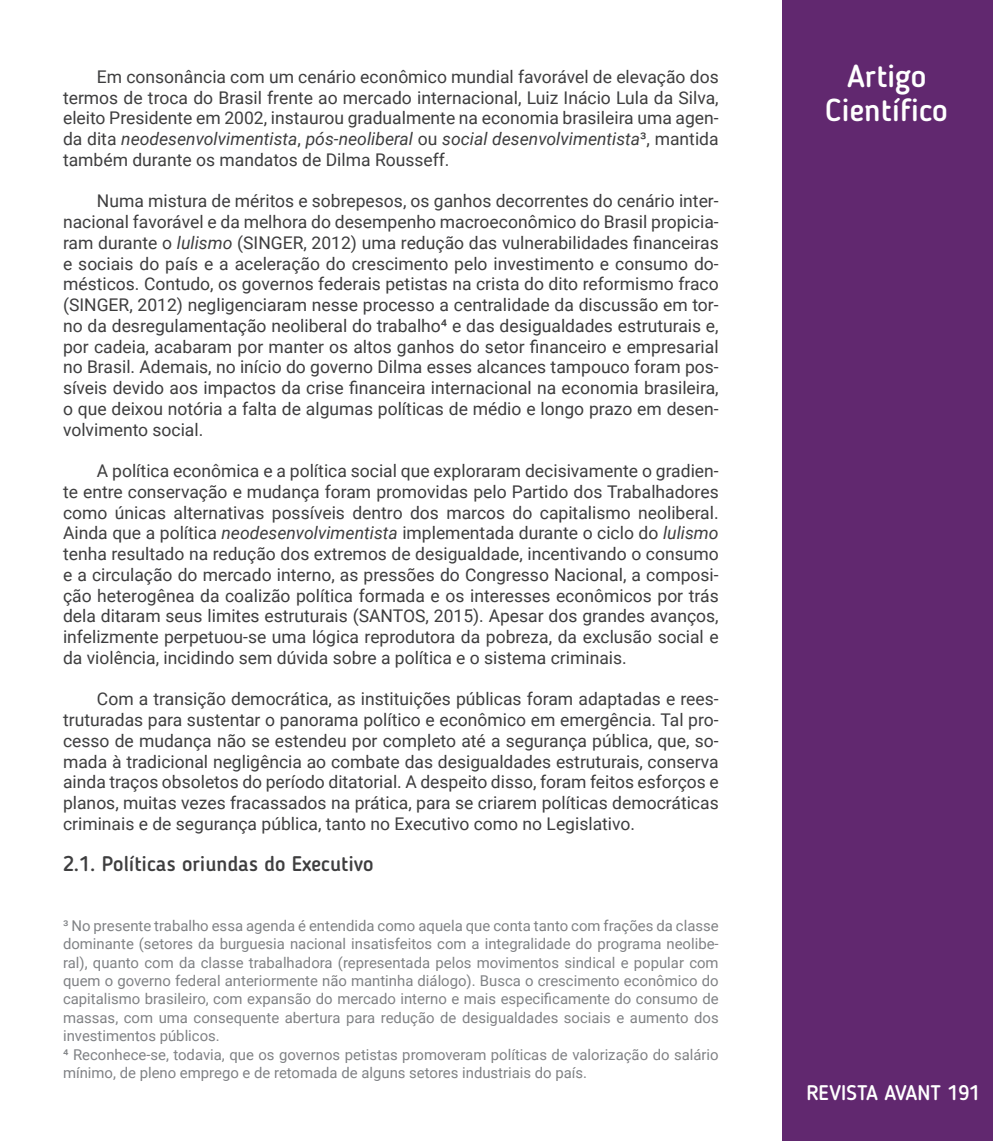
<style>
.page{position:relative;width:993px;height:1141px;background:#fff}
.page>*{position:absolute;margin:0;border:0;box-sizing:border-box;transform-origin:0 0}
.modalidade{font:500 31.5px "Blogger Sans";color:#fff}
.RB{font:500 21px "Blogger Sans";color:#3e3e3f}
.t1{font:500 21px "Blogger Sans";color:#fff}
.texto{font:17.5px/20.8px "Roboto";color:#3e3e3f;text-align:justify}
.Nota_de_rodapé{font:14.88px/18.4px "Roboto";color:#808285;text-align:justify}
.s1{font-style:italic}
</style>
<div class="page">
<div style="left:782px;top:0;width:210px;height:1141px;background:#61286f"></div>
<p class="texto" style="left:63px;top:66px;width:657px;text-indent:34px">Em consonância com um cenário econômico mundial favorável de elevação dos termos de troca do Brasil frente ao mercado internacional, Luiz Inácio Lula da Silva, eleito Presidente em 2002, instaurou gradualmente na economia brasileira uma agen&shy;da dita <span class="s1">neodesenvolvimentista</span>, <span class="s1">pós-neoliberal</span> ou <span class="s1">social desenvolvimentista</span>³, mantida também durante os mandatos de Dilma Rousseff.</p>
<p class="texto" style="left:63px;top:190px;width:657px;text-indent:34px">Numa mistura de méritos e sobrepesos, os ganhos decorrentes do cenário inter&shy;nacional favorável e da melhora do desempenho macroeconômico do Brasil propicia&shy;ram durante o <span class="s1">lulismo</span> (SINGER, 2012) uma redução das vulnerabilidades financeiras e sociais do país e a aceleração do crescimento pelo investimento e consumo do&shy;mésticos. Contudo, os governos federais petistas na crista do dito reformismo fraco (SINGER, 2012) negligenciaram nesse processo a centralidade da discussão em tor&shy;no da desregulamentação neoliberal do trabalho4 e das desigualdades estruturais e, por cadeia, acabaram por manter os altos ganhos do setor financeiro e empresarial no Brasil. Ademais, no início do governo Dilma esses alcances tampouco foram pos&shy;síveis devido aos impactos da crise financeira internacional na economia brasileira, o que deixou notória a falta de algumas políticas de médio e longo prazo em desen&shy;volvimento social.</p>
<p class="texto" style="left:63px;top:460px;width:657px;text-indent:34px">A política econômica e a política social que exploraram decisivamente o gradien&shy;te entre conservação e mudança foram promovidas pelo Partido dos Trabalhadores como únicas alternativas possíveis dentro dos marcos do capitalismo neoliberal.<br>Ainda que a política <span class="s1">neodesenvolvimentista</span> implementada durante o ciclo do <span class="s1">lulismo </span>tenha resultado na redução dos extremos de desigualdade, incentivando o consumo e a circulação do mercado interno, as pressões do Congresso Nacional, a composi&shy;ção heterogênea da coalizão política formada e os interesses econômicos por trás dela ditaram seus limites estruturais (SANTOS, 2015). Apesar dos grandes avanços, infelizmente perpetuou-se uma lógica reprodutora da pobreza, da exclusão social e da violência, incidindo sem dúvida sobre a política e o sistema criminais.</p>
<p class="texto" style="left:63px;top:688px;width:657px;text-indent:34px">Com a transição democrática, as instituições públicas foram adaptadas e rees&shy;truturadas para sustentar o panorama político e econômico em emergência. Tal pro&shy;cesso de mudança não se estendeu por completo até a segurança pública, que, so&shy;mada à tradicional negligência ao combate das desigualdades estruturais, conserva ainda traços obsoletos do período ditatorial. A despeito disso, foram feitos esforços e planos, muitas vezes fracassados na prática, para se criarem políticas democráticas criminais e de segurança pública, tanto no Executivo como no Legislativo.</p>
<p class="RB" style="left:63px;top:851px;width:312px">2.1. Políticas oriundas do Executivo</p>
<p class="Nota_de_rodapé" style="left:63px;top:916px;width:657px">³ No presente trabalho essa agenda é entendida como aquela que conta tanto com frações da classe dominante (setores da burguesia nacional insatisfeitos com a integralidade do programa neolibe&shy;ral), quanto com da classe trabalhadora (representada pelos movimentos sindical e popular com quem o governo federal anteriormente não mantinha diálogo). Busca o crescimento econômico do capitalismo brasileiro, com expansão do mercado interno e mais especificamente do consumo de massas, com uma consequente abertura para redução de desigualdades sociais e aumento dos investimentos públicos.</p>
<p class="Nota_de_rodapé" style="left:63px;top:1045px;width:657px">4 Reconhece-se, todavia, que os governos petistas promoveram políticas de valorização do salário mínimo, de pleno emprego e de retomada de alguns setores industriais do país.</p>
<h1 class="modalidade" style="left:813px;top:57px;width:150px">Modalidade</h1>
<p class="modalidade" style="left:846px;top:57px;width:81px">Artigo</p>
<p class="modalidade" style="left:825px;top:91px;width:124px">Científico</p>
<p class="t1" style="left:806px;top:1080px;width:175px">REVISTA AVANT 191</p>
</div>
